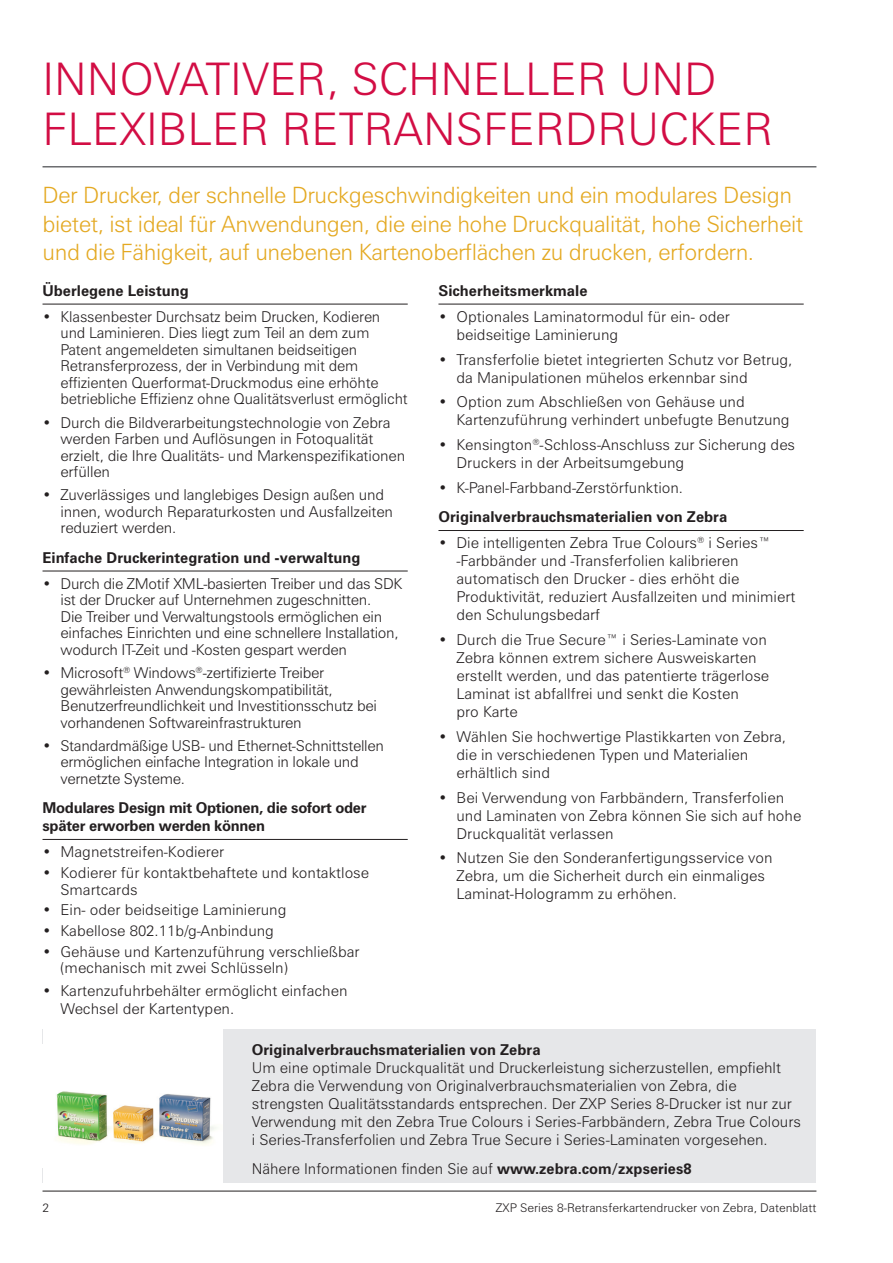
<style>
.page{position:relative;width:893px;height:1263px;background:#fff}
.page>*{position:absolute;margin:0;border:0;box-sizing:border-box;transform-origin:0 0}
.t1{font:300 45px/49.5px "Zurich BT";color:#d20d44}
.t2{font:300 22.5px/28.5px "Zurich BT";letter-spacing:-.02em;color:#e4a922}
._004_Data_sheet_-_Bo{font:300 15px/18px "Zurich BT";color:#231f20}
._004_Data_sheet_-_Bo-2{font:300 15px/16.5px "Zurich BT";letter-spacing:-.02em;color:#231f20}
.t3{font:700 15px "Zurich BT";color:#231f20}
.t4{font:700 15px/18px "Zurich BT";letter-spacing:-.02em;color:#231f20}
._020_Document_Footer{font:300 12px "Zurich BT";color:#231f20}
.s1{font-weight:700}
</style>
<div class="page">
<hr style="left:43px;top:1191px;width:773px;height:1px;background:#231f20">
<hr style="left:43px;top:304px;width:365px;height:1px;background:#231f20">
<hr style="left:43px;top:571px;width:365px;height:1px;background:#231f20">
<hr style="left:43px;top:839px;width:365px;height:1px;background:#231f20">
<div style="left:43px;top:1029px;width:773px;height:153px;background:#e6e7e9"></div>
<hr style="left:43px;top:166px;width:773px;height:1px;background:#6c6d70">
<hr style="left:438px;top:304px;width:366px;height:1px;background:#231f20">
<hr style="left:438px;top:530px;width:366px;height:1px;background:#231f20">
<div style="left:43px;top:1029px;width:179px;height:153px;background:#fff"></div>
<img style="left:56px;top:1091px;width:160px;height:54px">
<p class="t1" style="left:43px;top:54px;width:732px">INNOVATIVER, SCHNELLER UND<br>FLEXIBLER RETRANSFERDRUCKER</p>
<p class="t2" style="left:43px;top:181px;width:762px">Der Drucker, der schnelle Druckgeschwindigkeiten und ein modulares Design bietet, ist ideal für Anwendungen, die eine hohe Druckqualität, hohe Sicherheit und die Fähigkeit, auf unebenen Kartenoberflächen zu drucken, erfordern.</p>
<p class="t3" style="left:43px;top:281px;width:148px">Überlegene Leistung</p>
<p class="_004_Data_sheet_-_Bo" style="left:61px;top:308px;width:349px;line-height:16.5px;text-indent:-18px">• Klassenbester Durchsatz beim Drucken, Kodieren und Laminieren. Dies liegt zum Teil an dem zum Patent angemeldeten simultanen beidseitigen Retransferprozess, der in Verbindung mit dem effizienten Querformat-Druckmodus eine erhöhte betriebliche Effizienz ohne Qualitätsverlust ermöglicht</p>
<p class="_004_Data_sheet_-_Bo" style="left:61px;top:414px;width:346px;line-height:16.5px;text-indent:-18px">• Durch die Bildverarbeitungstechnologie von Zebra werden Farben und Auflösungen in Fotoqualität erzielt, die Ihre Qualitäts- und Markenspezifikationen erfüllen</p>
<p class="_004_Data_sheet_-_Bo" style="left:61px;top:487px;width:334px;line-height:16.5px;text-indent:-18px">• Zuverlässiges und langlebiges Design außen und innen, wodurch Reparaturkosten und Ausfallzeiten reduziert werden.</p>
<p class="t3" style="left:43px;top:548px;width:319px">Einfache Druckerintegration und -verwaltung</p>
<p class="_004_Data_sheet_-_Bo-2" style="left:61px;top:575px;width:344px;text-indent:-18px">• Durch die ZMotif XML-basierten Treiber und das SDK ist der Drucker auf Unternehmen zugeschnitten.<br>Die Treiber und Verwaltungstools ermöglichen ein einfaches Einrichten und eine schnellere Installation, wodurch IT-Zeit und -Kosten gespart werden</p>
<p class="_004_Data_sheet_-_Bo-2" style="left:61px;top:664px;width:318px;text-indent:-18px">• Microsoft<sup>®</sup> Windows<sup>®</sup>-zertifizierte Treiber gewährleisten Anwendungskompatibilität, Benutzerfreundlichkeit und Investitionsschutz bei vorhandenen Softwareinfrastrukturen</p>
<p class="_004_Data_sheet_-_Bo-2" style="left:61px;top:737px;width:325px;text-indent:-18px">• Standardmäßige USB- und Ethernet-Schnittstellen ermöglichen einfache Integration in lokale und vernetzte Systeme.</p>
<p class="t4" style="left:43px;top:798px;width:326px">Modulares Design mit Optionen, die sofort oder später erworben werden können</p>
<p class="_004_Data_sheet_-_Bo" style="left:43px;top:843px;width:183px">• Magnetstreifen-Kodierer</p>
<p class="_004_Data_sheet_-_Bo" style="left:61px;top:864px;width:310px;line-height:16.5px;text-indent:-18px">• Kodierer für kontaktbehaftete und kontaktlose<br>Smartcards</p>
<p class="_004_Data_sheet_-_Bo" style="left:43px;top:901px;width:245px">• Ein- oder beidseitige Laminierung</p>
<p class="_004_Data_sheet_-_Bo" style="left:43px;top:921px;width:233px">• Kabellose 802.11b/g-Anbindung</p>
<p class="_004_Data_sheet_-_Bo" style="left:61px;top:943px;width:301px;line-height:16.5px;text-indent:-18px">• Gehäuse und Kartenzuführung verschließbar (mechanisch mit zwei Schlüsseln)</p>
<p class="_004_Data_sheet_-_Bo" style="left:61px;top:981px;width:288px;text-indent:-18px">• Kartenzufuhrbehälter ermöglicht einfachen<br>Wechsel der Kartentypen.</p>
<p class="t3" style="left:252px;top:1041px;width:290px">Originalverbrauchsmaterialien von Zebra</p>
<p class="_004_Data_sheet_-_Bo" style="left:252px;top:1059px;width:551px">Um eine optimale Druckqualität und Druckerleistung sicherzustellen, empfiehlt Zebra die Verwendung von Originalverbrauchsmaterialien von Zebra, die strengsten Qualitätsstandards entsprechen. Der ZXP Series 8-Drucker ist nur zur Verwendung mit den Zebra True Colours i Series-Farbbändern, Zebra True Colours i Series-Transferfolien und Zebra True Secure i Series-Laminaten vorgesehen.</p>
<p class="_004_Data_sheet_-_Bo" style="left:252px;top:1159px;width:441px">Nähere Informationen finden Sie auf <span class="s1">www.zebra.com/zxpseries8</span></p>
<p class="t3" style="left:438px;top:281px;width:151px">Sicherheitsmerkmale</p>
<p class="_004_Data_sheet_-_Bo" style="left:456px;top:307px;width:275px;text-indent:-18px">• Optionales Laminatormodul für ein- oder beidseitige Laminierung</p>
<p class="_004_Data_sheet_-_Bo" style="left:456px;top:350px;width:337px;text-indent:-18px">• Transferfolie bietet integrierten Schutz vor Betrug, da Manipulationen mühelos erkennbar sind</p>
<p class="_004_Data_sheet_-_Bo" style="left:456px;top:393px;width:335px;text-indent:-18px">• Option zum Abschließen von Gehäuse und<br>Kartenzuführung verhindert unbefugte Benutzung</p>
<p class="_004_Data_sheet_-_Bo" style="left:456px;top:436px;width:340px;text-indent:-18px">• Kensington<sup>®</sup>-Schloss-Anschluss zur Sicherung des<br>Druckers in der Arbeitsumgebung</p>
<p class="_004_Data_sheet_-_Bo" style="left:438px;top:478px;width:246px">• K-Panel-Farbband-Zerstörfunktion.</p>
<p class="t3" style="left:438px;top:507px;width:290px">Originalverbrauchsmaterialien von Zebra</p>
<p class="_004_Data_sheet_-_Bo" style="left:456px;top:534px;width:340px;text-indent:-18px">• Die intelligenten Zebra True Colours<sup>®</sup> i Series™ -Farbbänder und -Transferfolien kalibrieren automatisch den Drucker - dies erhöht die Produktivität, reduziert Ausfallzeiten und minimiert den Schulungsbedarf</p>
<p class="_004_Data_sheet_-_Bo" style="left:456px;top:631px;width:314px;text-indent:-18px">• Durch die True Secure™ i Series-Laminate von Zebra können extrem sichere Ausweiskarten erstellt werden, und das patentierte trägerlose Laminat ist abfallfrei und senkt die Kosten<br>pro Karte</p>
<p class="_004_Data_sheet_-_Bo" style="left:456px;top:727px;width:331px;text-indent:-18px">• Wählen Sie hochwertige Plastikkarten von Zebra, die in verschiedenen Typen und Materialien erhältlich sind</p>
<p class="_004_Data_sheet_-_Bo" style="left:456px;top:788px;width:346px;text-indent:-18px">• Bei Verwendung von Farbbändern, Transferfolien und Laminaten von Zebra können Sie sich auf hohe<br>Druckqualität verlassen</p>
<p class="_004_Data_sheet_-_Bo" style="left:456px;top:849px;width:317px;text-indent:-18px">• Nutzen Sie den Sonderanfertigungsservice von<br>Zebra, um die Sicherheit durch ein einmaliges<br>Laminat-Hologramm zu erhöhen.</p>
<p class="_020_Document_Footer" style="left:43px;top:1200px;width:8px">2</p>
<p class="_020_Document_Footer" style="left:496px;top:1200px;width:322px">ZXP Series 8-Retransferkartendrucker von Zebra, Datenblatt</p>
</div>
